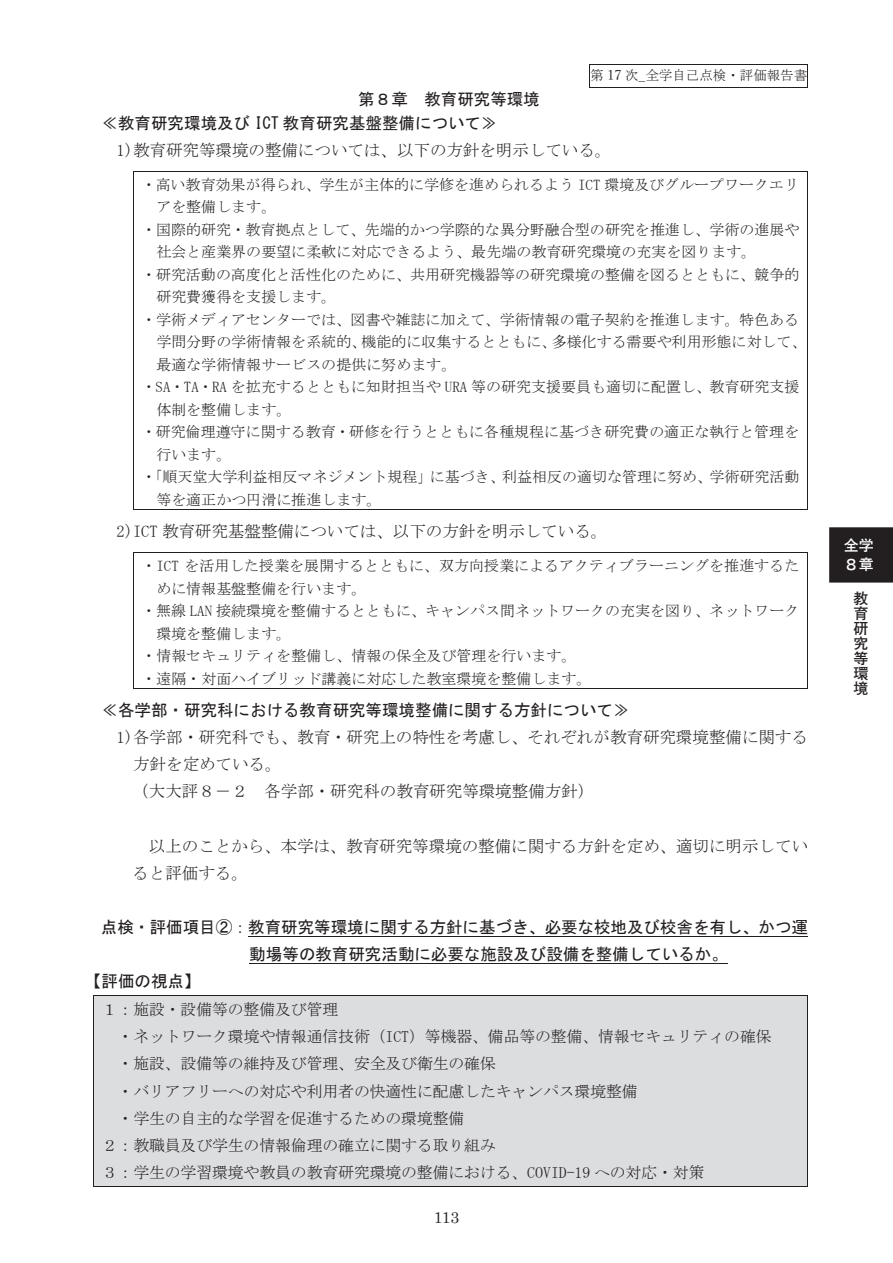
<style>
.page{position:relative;width:893px;height:1263px;background:#fff}
.page>*{position:absolute;margin:0;border:0;box-sizing:border-box;transform-origin:0 0}
.t1{font:16.5px/27.2px "MS Mincho";color:#231f20}
.t2{font:16.5px "MS Gothic";color:#231f20}
.t3{font:15.9px "MS Mincho";color:#231f20}
.t4{font:15.9px "Century";color:#231f20}
.t5{font:15.75px "Century";color:#231f20}
.t6{font:15px "MS Mincho";color:#231f20}
.t7{font:700 15px/15px "Futo Go B101 Pro";color:#231f20;text-align:justify}
.t8{font:700 15px/19.5px "Futo Go B101 Pro";color:#fff}
.t9{font:13.5px "MS Mincho";color:#231f20}
.s1{font-family:"Yu Mincho"}
</style>
<div class="page">
<hr style="left:590px;top:64px;width:217px;height:1px;background:#231f20">
<svg style="left:589px;top:64px;width:1px;height:24px"></svg>
<hr style="left:590px;top:87px;width:217px;height:1px;background:#231f20">
<svg style="left:807px;top:64px;width:1px;height:24px"></svg>
<hr style="left:134px;top:171px;width:673px;height:1px;background:#231f20">
<hr style="left:133px;top:172px;width:1px;height:337px;background:#231f20">
<hr style="left:134px;top:509px;width:673px;height:1px;background:#231f20">
<hr style="left:807px;top:172px;width:1px;height:337px;background:#231f20">
<hr style="left:134px;top:552px;width:673px;height:1px;background:#231f20">
<hr style="left:133px;top:553px;width:1px;height:135px;background:#231f20">
<hr style="left:134px;top:688px;width:673px;height:1px;background:#231f20">
<hr style="left:807px;top:553px;width:1px;height:135px;background:#231f20">
<hr style="left:248px;top:935px;width:560px;height:1px;background:#231f20">
<hr style="left:249px;top:963px;width:479px;height:1px;background:#231f20">
<div style="left:94px;top:996px;width:713px;height:190px;background:#dcdddf"></div>
<hr style="left:94px;top:995px;width:713px;height:1px;background:#231f20">
<hr style="left:93px;top:996px;width:1px;height:190px;background:#231f20">
<hr style="left:94px;top:1186px;width:713px;height:1px;background:#231f20">
<hr style="left:807px;top:996px;width:1px;height:190px;background:#231f20">
<div style="left:829px;top:527px;width:64px;height:56px;background:#231f20"></div>
<p class="t2" style="left:358px;top:90px;width:183px">第８章 教育研究等環境</p>
<p class="t9" style="left:590px;top:69px;width:219px">第 <span class="s1">17</span> 次<span class="s1">_</span>全学自己点検・評価報告書</p>
<p class="t2" style="left:102px;top:115px;width:397px">≪教育研究環境及び ICT 教育研究基盤整備について≫</p>
<p class="t1" style="left:116px;top:137px;width:496px">1)教育研究等環境の整備については、以下の方針を明示している。</p>
<p class="t6" style="left:141px;top:177px;width:659px">・高い教育効果が得られ、学生が主体的に学修を進められるよう ICT 環境及びグループワークエリ</p>
<p class="t6" style="left:156px;top:200px;width:121px">アを整備します。</p>
<p class="t6" style="left:141px;top:222px;width:659px">・国際的研究・教育拠点として、先端的かつ学際的な異分野融合型の研究を推進し、学術の進展や</p>
<p class="t6" style="left:156px;top:245px;width:601px">社会と産業界の要望に柔軟に対応できるよう、最先端の教育研究環境の充実を図ります。</p>
<p class="t6" style="left:141px;top:267px;width:659px">・研究活動の高度化と活性化のために、共用研究機器等の研究環境の整備を図るとともに、競争的</p>
<p class="t6" style="left:156px;top:290px;width:181px">研究費獲得を支援します。</p>
<p class="t6" style="left:141px;top:312px;width:659px">・学術メディアセンターでは、図書や雑誌に加えて、学術情報の電子契約を推進します。特色ある</p>
<p class="t6" style="left:156px;top:335px;width:652px">学問分野の学術情報を系統的、機能的に収集するとともに、多様化する需要や利用形態に対して、</p>
<p class="t6" style="left:156px;top:357px;width:301px">最適な学術情報サービスの提供に努めます。</p>
<p class="t6" style="left:141px;top:380px;width:659px">・SA・TA・RA を拡充するとともに知財担当や URA 等の研究支援要員も適切に配置し、教育研究支援</p>
<p class="t6" style="left:156px;top:402px;width:136px">体制を整備します。</p>
<p class="t6" style="left:141px;top:425px;width:659px">・研究倫理遵守に関する教育・研修を行うとともに各種規程に基づき研究費の適正な執行と管理を</p>
<p class="t6" style="left:156px;top:447px;width:76px">行います。</p>
<p class="t6" style="left:141px;top:470px;width:659px">・「順天堂大学利益相反マネジメント規程」に基づき、利益相反の適切な管理に努め、学術研究活動</p>
<p class="t6" style="left:156px;top:492px;width:226px">等を適正かつ円滑に推進します。</p>
<p class="t1" style="left:116px;top:518px;width:492px">2)ICT 教育研究基盤整備については、以下の方針を明示している。</p>
<p class="t6" style="left:141px;top:558px;width:659px">・ICT を活用した授業を展開するとともに、双方向授業によるアクティブラーニングを推進するた</p>
<p class="t6" style="left:156px;top:581px;width:211px">めに情報基盤整備を行います。</p>
<p class="t6" style="left:141px;top:603px;width:659px">・無線 LAN 接続環境を整備するとともに、キャンパス間ネットワークの充実を図り、ネットワーク</p>
<p class="t6" style="left:156px;top:626px;width:136px">環境を整備します。</p>
<p class="t6" style="left:141px;top:648px;width:436px">・情報セキュリティを整備し、情報の保全及び管理を行います。</p>
<p class="t6" style="left:141px;top:671px;width:451px">・遠隔・対面ハイブリッド講義に対応した教室環境を整備します。</p>
<p class="t2" style="left:102px;top:702px;width:530px">≪各学部・研究科における教育研究等環境整備に関する方針について≫</p>
<p class="t1" style="left:132px;top:724px;width:677px;text-indent:-16px">1)各学部・研究科でも、教育・研究上の特性を考慮し、それぞれが教育研究環境整備に関する方針を定めている。<br>（大大評８－２ 各学部・研究科の教育研究等環境整備方針）</p>
<p class="t1" style="left:132px;top:832px;width:677px;text-indent:16px">以上のことから、本学は、教育研究等環境の整備に関する方針を定め、適切に明示していると評価する。</p>
<p class="t2" style="left:101px;top:919px;width:709px">点検・評価項目②：教育研究等環境に関する方針に基づき、必要な校地及び校舎を有し、かつ運</p>
<p class="t2" style="left:249px;top:946px;width:480px">動場等の教育研究活動に必要な施設及び設備を整備しているか。</p>
<p class="t2" style="left:85px;top:973px;width:117px">【評価の視点】</p>
<p class="t3" style="left:102px;top:1001px;width:238px">１：施設・設備等の整備及び管理</p>
<p class="t3" style="left:118px;top:1028px;width:655px">・ネットワーク環境や情報通信技術（ICT）等機器、備品等の整備、情報セキュリティの確保</p>
<p class="t3" style="left:118px;top:1056px;width:380px">・施設、設備等の維持及び管理、安全及び衛生の確保</p>
<p class="t3" style="left:118px;top:1083px;width:522px">・バリアフリーへの対応や利用者の快適性に配慮したキャンパス環境整備</p>
<p class="t3" style="left:118px;top:1110px;width:348px">・学生の自主的な学習を促進するための環境整備</p>
<p class="t3" style="left:102px;top:1137px;width:396px">２：教職員及び学生の情報倫理の確立に関する取り組み</p>
<p class="t3" style="left:102px;top:1164px;width:604px">３：学生の学習環境や教員の教育研究環境の整備における、COVID-19 への対応・対策</p>
<p class="t5" style="left:434px;top:1204px;width:27px">113</p>
<p class="t4" style="left:442px;top:1206px;width:10px">2</p>
<p class="t8" style="left:844px;top:533px;width:31px">全学<br>８章</p>
<p class="t7" style="left:854px;top:589px;width:16px">教育研究等環境</p>
</div>
